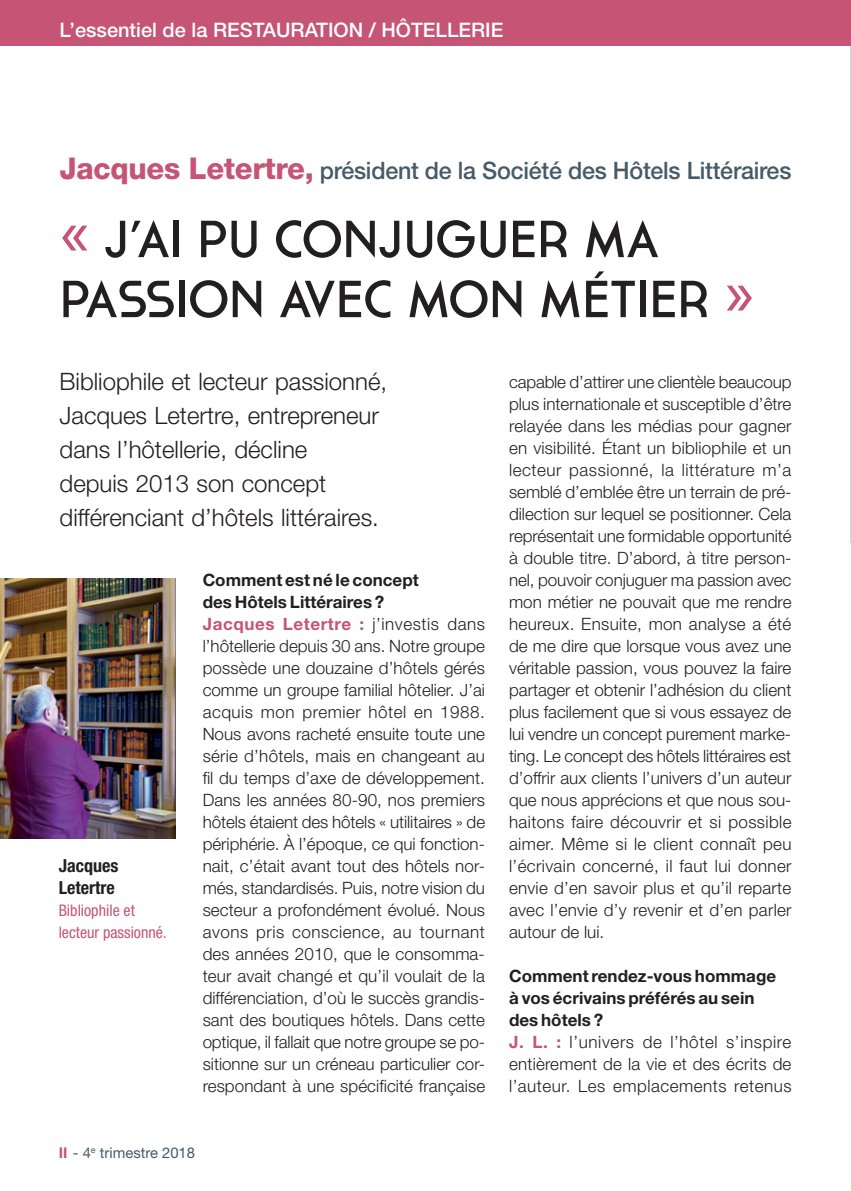
<style>
.page{position:relative;width:851px;height:1191px;background:#fff}
.page>*{position:absolute;margin:0;border:0;box-sizing:border-box;transform-origin:0 0}
.t1{font:52px/60px "Cassannet";color:#231f20}
.t2{font:300 24px/34px "Helvetica Neue LT Std";color:#231f20}
.t3{font:500 24px "Helvetica Neue LT Std";letter-spacing:-.01em;color:#465b67}
.t4{font:500 20px "Helvetica Neue LT Std";color:#fff}
.t5{font:700 condensed 18px/22px "Helvetica Neue LT Std";color:#231f20}
.t6{font:300 17px/22px "Helvetica Neue LT Std";letter-spacing:.005em;color:#231f20}
.t7{font:300 17px/22px "Helvetica Neue LT Std";letter-spacing:.03em;color:#231f20}
.t8{font:condensed 16px/22px "Helvetica Neue LT Std";color:#c55475}
.t9{font:14.8px "Helvetica Neue LT Std";color:#465b67}
.s1{font-weight:800;font-size:30px;color:#c55475}
.s2{font-size:60px;color:#c55475}
.s3{font-weight:700}
.s4{font-weight:700;color:#c55475}
</style>
<div class="page">
<hr style="left:850px;top:0;width:1px;height:542px;background:#d1d2d4">
<div style="left:0;top:0;width:850px;height:45px;background:#c55475"></div>
<hr style="left:850px;top:0;width:1px;height:45px;background:#c55475">
<img style="left:0;top:579px;width:176px;height:259px">
<p class="t4" style="left:60px;top:18px;width:445px">L’essentiel de la RESTAURATION / HÔTELLERIE</p>
<h2 class="t3" style="left:60px;top:157px;width:733px"><span class="s1">Jacques Letertre,</span> président de la Société des Hôtels Littéraires</h2>
<h1 class="t1" style="left:60px;top:209px;width:696px"><span class="s2">«</span> J’AI PU CONJUGUER MA<br>PASSION AVEC MON MÉTIER <span class="s2">»</span></h1>
<h2 class="t2" style="left:60px;top:364px;width:329px">Bibliophile et lecteur passionné,<br>Jacques Letertre, entrepreneur dans l’hôtellerie, décline<br>depuis 2013 son concept différenciant d’hôtels littéraires.</h2>
<p class="t5" style="left:59px;top:854px;width:61px">Jacques<br>Letertre</p>
<p class="t8" style="left:59px;top:899px;width:110px">Bibliophile et lecteur passionné.</p>
<p class="t6" style="left:203px;top:569px;width:284px"><span class="s3">Comment est né le concept<br>des Hôtels Littéraires ?<br></span><span class="s4">Jacques Letertre :</span> j’investis dans l’hôtellerie depuis 30 ans. Notre groupe possède une douzaine d’hôtels gérés comme un groupe familial hôtelier. J’ai acquis mon premier hôtel en 1988.<br>Nous avons racheté ensuite toute une série d’hôtels, mais en changeant au fil du temps d’axe de développement.<br>Dans les années 80-90, nos premiers hôtels étaient des hôtels « utilitaires » de périphérie. À l’époque, ce qui fonction&shy;nait, c’était avant tout des hôtels nor&shy;més, standardisés. Puis, notre vision du secteur a profondément évolué. Nous avons pris conscience, au tournant des années 2010, que le consomma&shy;teur avait changé et qu’il voulait de la différenciation, d’où le succès grandis&shy;sant des boutiques hôtels. Dans cette optique, il fallait que notre groupe se po&shy;sitionne sur un créneau particulier cor&shy;respondant à une spécificité française</p>
<p class="t9" style="left:59px;top:1144px;width:138px"><span class="s4">II</span> - 4<sup>e</sup> trimestre 2018</p>
<p class="t6" style="left:509px;top:371px;width:284px;text-align:justify">capable d’attirer une clientèle beaucoup plus internationale et susceptible d’être relayée dans les médias pour gagner en visibilité. Étant un bibliophile et un lecteur passionné, la littérature m’a semblé d’emblée être un terrain de pré&shy;dilection sur lequel se positionner. Cela représentait une formidable opportunité à double titre. D’abord, à titre person&shy;nel, pouvoir conjuguer ma passion avec mon métier ne pouvait que me rendre heureux. Ensuite, mon analyse a été de me dire que lorsque vous avez une véritable passion, vous pouvez la faire partager et obtenir l’adhésion du client plus facilement que si vous essayez de lui vendre un concept purement marke&shy;ting. Le concept des hôtels littéraires est d’offrir aux clients l’univers d’un auteur que nous apprécions et que nous sou&shy;haitons faire découvrir et si possible aimer. Même si le client connaît peu l’écrivain concerné, il faut lui donner envie d’en savoir plus et qu’il reparte avec l’envie d’y revenir et d’en parler autour de lui.</p>
<p class="t7" style="left:509px;top:965px;width:284px"><span class="s3">Comment rendez-vous hommage<br>à vos écrivains préférés au sein<br>des hôtels ?<br></span><span class="s4">J. L. :</span> l’univers de l’hôtel s’inspire entièrement de la vie et des écrits de l’auteur. Les emplacements retenus</p>
</div>
